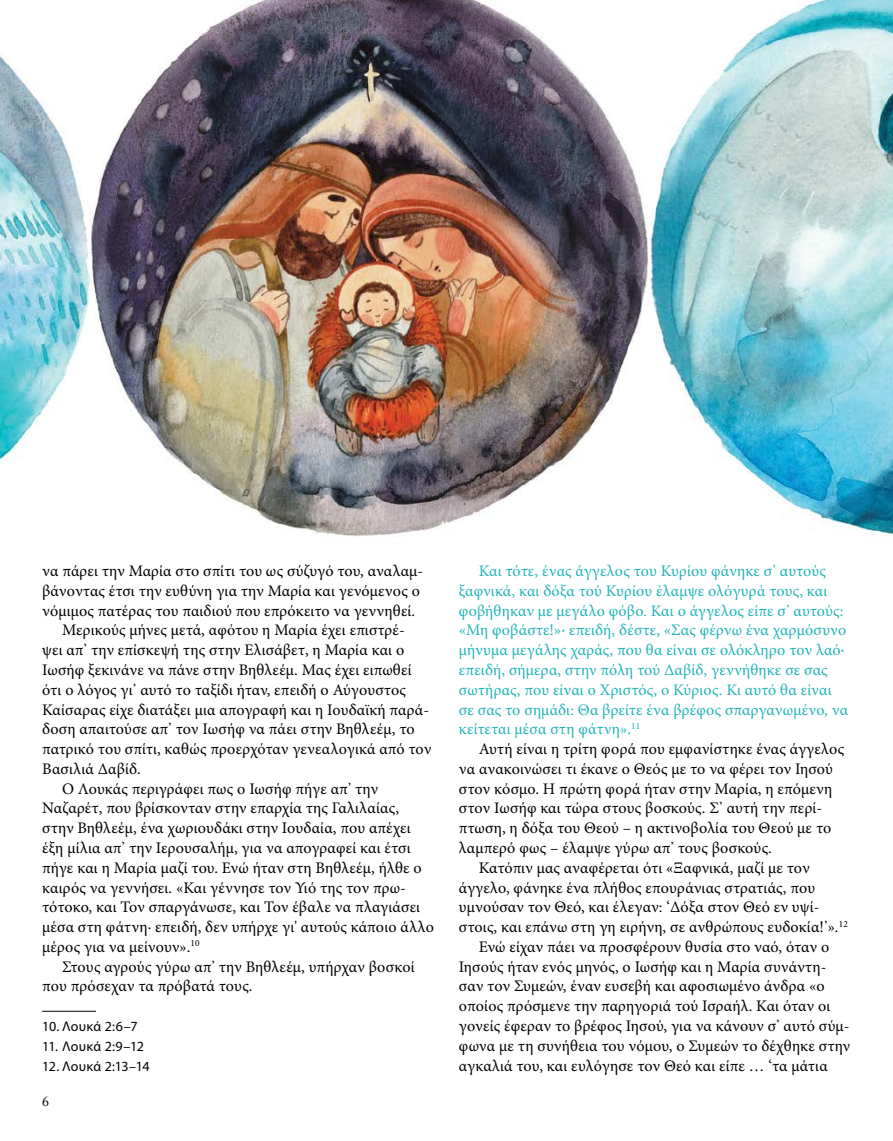
<style>
.page{position:relative;width:893px;height:1141px;background:#fff}
.page>*{position:absolute;margin:0;border:0;box-sizing:border-box;transform-origin:0 0}
.t1{font:16.1px "Minion Pro";letter-spacing:.005em;color:#000}
.t2{font:16.1px/19.8px "Minion Pro";letter-spacing:.005em;color:#23b5b9}
.t3{font:14px "Myriad Pro";letter-spacing:.015em;color:#000}
.t4{font:14px "Adobe Caslon Pro";color:#000}
</style>
<div class="page">
<img style="left:0;top:0;width:893px;height:537px">
<hr style="left:42px;top:1011px;width:54px;height:1px;background:#000">
<p class="t1" style="left:42px;top:560px;width:383px">να πάρει την Μαρία στο σπίτι του ως σύζυγό του, αναλαμ-</p>
<p class="t1" style="left:42px;top:580px;width:379px">βάνοντας έτσι την ευθύνη για την Μαρία και γενόμενος ο</p>
<p class="t1" style="left:42px;top:600px;width:375px">νόμιμος πατέρας του παιδιού που επρόκειτο να γεννηθεί.</p>
<p class="t1" style="left:62px;top:619px;width:344px">Μερικούς μήνες μετά, αφότου η Μαρία έχει επιστρέ-</p>
<p class="t1" style="left:42px;top:639px;width:364px">ψει απ’ την επίσκεψή της στην Ελισάβετ, η Μαρία και ο</p>
<p class="t1" style="left:42px;top:659px;width:371px">Ιωσήφ ξεκινάνε να πάνε στην Βηθλεέμ. Μας έχει ειπωθεί</p>
<p class="t1" style="left:42px;top:679px;width:365px">ότι ο λόγος γι’ αυτό το ταξίδι ήταν, επειδή ο Αύγουστος</p>
<p class="t1" style="left:42px;top:699px;width:389px">Καίσαρας είχε διατάξει μια απογραφή και η Ιουδαϊκή παρά-</p>
<p class="t1" style="left:42px;top:718px;width:374px">δοση απαιτούσε απ’ τον Ιωσήφ να πάει στην Βηθλεέμ, το</p>
<p class="t1" style="left:42px;top:738px;width:391px">πατρικό του σπίτι, καθώς προερχόταν γενεαλογικά από τον</p>
<p class="t1" style="left:42px;top:758px;width:100px">Βασιλιά Δαβίδ.</p>
<p class="t1" style="left:62px;top:778px;width:318px">Ο Λουκάς περιγράφει πως ο Ιωσήφ πήγε απ’ την</p>
<p class="t1" style="left:42px;top:797px;width:358px">Ναζαρέτ, που βρίσκονταν στην επαρχία της Γαλιλαίας,</p>
<p class="t1" style="left:42px;top:817px;width:370px">στην Βηθλεέμ, ένα χωριουδάκι στην Ιουδαία, που απέχει</p>
<p class="t1" style="left:42px;top:837px;width:370px">έξη μίλια απ’ την Ιερουσαλήμ, για να απογραφεί και έτσι</p>
<p class="t1" style="left:42px;top:857px;width:381px">πήγε και η Μαρία μαζί του. Ενώ ήταν στη Βηθλεέμ, ήλθε ο</p>
<p class="t1" style="left:42px;top:877px;width:365px">καιρός να γεννήσει. «Και γέννησε τον Υιό της τον πρω-</p>
<p class="t1" style="left:42px;top:896px;width:380px">τότοκο, και Τον σπαργάνωσε, και Τον έβαλε να πλαγιάσει</p>
<p class="t1" style="left:42px;top:916px;width:393px">μέσα στη φάτνη· επειδή, δεν υπήρχε γι' αυτούς κάποιο άλλο</p>
<p class="t1" style="left:42px;top:936px;width:159px">μέρος για να μείνουν».<sup>10</sup></p>
<p class="t1" style="left:62px;top:956px;width:354px">Στους αγρούς γύρω απ’ την Βηθλεέμ, υπήρχαν βοσκοί</p>
<p class="t1" style="left:42px;top:975px;width:212px">που πρόσεχαν τα πρόβατά τους.</p>
<p class="t3" style="left:42px;top:1018px;width:97px">10. Λουκά 2:6–7</p>
<p class="t3" style="left:42px;top:1037px;width:103px">11. Λουκά 2:9–12</p>
<p class="t3" style="left:42px;top:1057px;width:109px">12. Λουκά 2:13–14</p>
<p class="t4" style="left:42px;top:1093px;width:8px">6</p>
<p class="t2" style="left:459px;top:561px;width:391px;text-indent:20px">Και τότε, ένας άγγελος του Κυρίου φάνηκε σ’ αυτούς ξαφνικά, και δόξα τού Κυρίου έλαμψε ολόγυρά τους, και φοβήθηκαν με μεγάλο φόβο. Και ο άγγελος είπε σ’ αυτούς: «Μη φοβάστε!»· επειδή, δέστε, «Σας φέρνω ένα χαρμόσυνο μήνυμα μεγάλης χαράς, που θα είναι σε ολόκληρο τον λαό· επειδή, σήμερα, στην πόλη τού Δαβίδ, γεννήθηκε σε σας σωτήρας, που είναι ο Χριστός, ο Κύριος. Κι αυτό θα είναι σε σας το σημάδι: Θα βρείτε ένα βρέφος σπαργανωμένο, να κείτεται μέσα στη φάτνη».<sup>11</sup></p>
<p class="t1" style="left:479px;top:738px;width:367px">Αυτή είναι η τρίτη φορά που εμφανίστηκε ένας άγγελος</p>
<p class="t1" style="left:459px;top:758px;width:375px">να ανακοινώσει τι έκανε ο Θεός με το να φέρει τον Ιησού</p>
<p class="t1" style="left:459px;top:778px;width:375px">στον κόσμο. Η πρώτη φορά ήταν στην Μαρία, η επόμενη</p>
<p class="t1" style="left:459px;top:797px;width:365px">στον Ιωσήφ και τώρα στους βοσκούς. Σ’ αυτή την περί-</p>
<p class="t1" style="left:459px;top:817px;width:374px">πτωση, η δόξα του Θεού – η ακτινοβολία του Θεού με το</p>
<p class="t1" style="left:459px;top:837px;width:315px">λαμπερό φως – έλαμψε γύρω απ’ τους βοσκούς.</p>
<p class="t1" style="left:479px;top:857px;width:333px">Κατόπιν μας αναφέρεται ότι «Ξαφνικά, μαζί με τον</p>
<p class="t1" style="left:459px;top:877px;width:358px">άγγελο, φάνηκε ένα πλήθος επουράνιας στρατιάς, που</p>
<p class="t1" style="left:459px;top:896px;width:362px">υμνούσαν τον Θεό, και έλεγαν: ‘Δόξα στον Θεό εν υψί-</p>
<p class="t1" style="left:459px;top:916px;width:390px">στοις, και επάνω στη γη ειρήνη, σε ανθρώπους ευδοκία!’».<sup>12</sup></p>
<p class="t1" style="left:479px;top:936px;width:352px">Ενώ είχαν πάει να προσφέρουν θυσία στο ναό, όταν ο</p>
<p class="t1" style="left:459px;top:956px;width:369px">Ιησούς ήταν ενός μηνός, ο Ιωσήφ και η Μαρία συνάντη-</p>
<p class="t1" style="left:459px;top:975px;width:367px">σαν τον Συμεών, έναν ευσεβή και αφοσιωμένο άνδρα «ο</p>
<p class="t1" style="left:459px;top:995px;width:373px">οποίος πρόσμενε την παρηγοριά τού Ισραήλ. Και όταν οι</p>
<p class="t1" style="left:459px;top:1015px;width:392px">γονείς έφεραν το βρέφος Ιησού, για να κάνουν σ’ αυτό σύμ-</p>
<p class="t1" style="left:459px;top:1035px;width:393px">φωνα με τη συνήθεια του νόμου, ο Συμεών το δέχθηκε στην</p>
<p class="t1" style="left:459px;top:1055px;width:370px">αγκαλιά του, και ευλόγησε τον Θεό και είπε … ‘τα μάτια</p>
</div>
